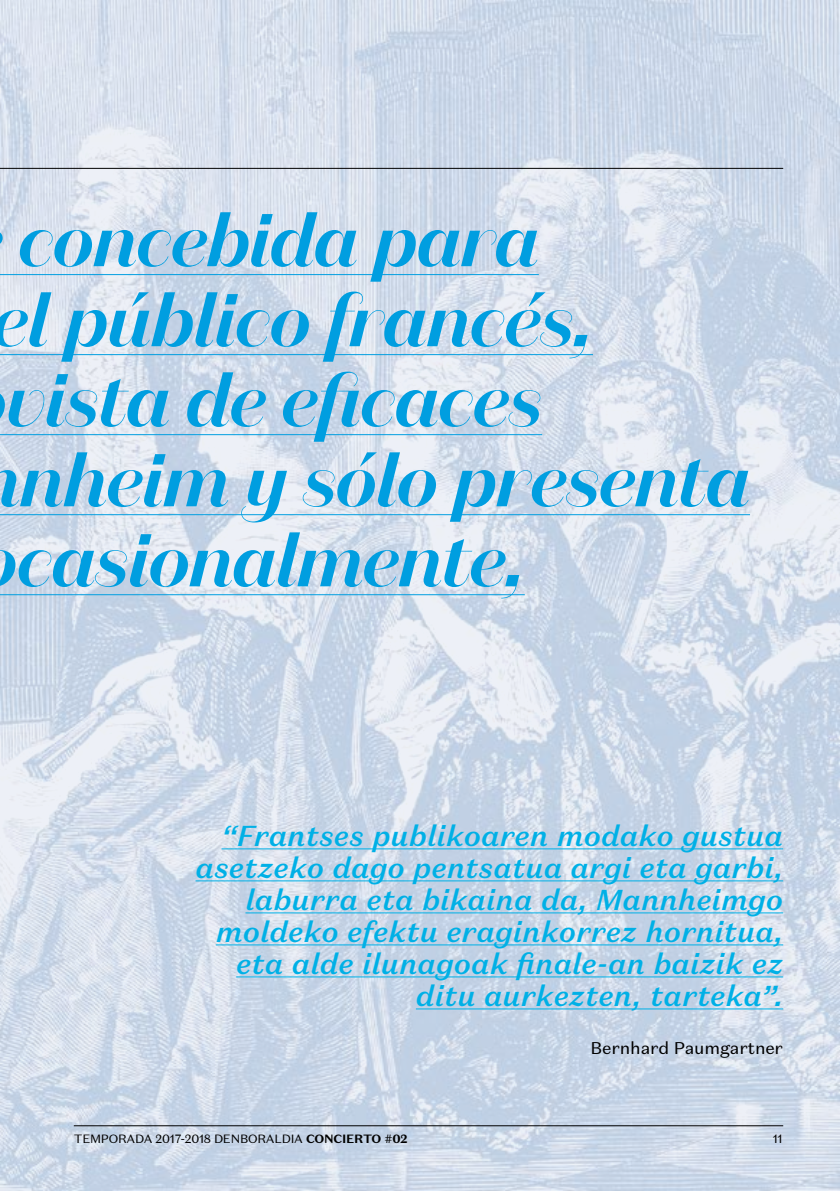
<style>
.page{position:relative;width:840px;height:1191px;background:#fff}
.page>*{position:absolute;margin:0;border:0;box-sizing:border-box;transform-origin:0 0}
.t1{font:italic 600 72px "Domaine Sans Display";letter-spacing:-.01em;color:#009ee0}
.t2{font:italic 500 28.8px/32px "Domaine Sans Text";letter-spacing:-.005em;color:#00b0e6;text-align:right}
.t3{font:17px "Domaine Sans Text";letter-spacing:-.01em;color:#000}
.t4{font:12px "Domaine Sans Text";letter-spacing:-.02em;color:#000}
.s1{font-weight:700}
</style>
<div class="page">
<img style="left:0;top:0;width:839px;height:1191px">
<hr style="left:0;top:274px;width:538px;height:1px;background:#009ee0">
<hr style="left:0;top:354px;width:592px;height:1px;background:#009ee0">
<hr style="left:0;top:434px;width:542px;height:1px;background:#009ee0">
<hr style="left:0;top:514px;width:749px;height:1px;background:#009ee0">
<hr style="left:0;top:594px;width:524px;height:1px;background:#009ee0">
<hr style="left:74px;top:1125px;width:708px;height:1px;background:#000">
<hr style="left:0;top:168px;width:782px;height:1px;background:#000">
<hr style="left:221px;top:848px;width:561px;height:1px;background:#00b0e6">
<hr style="left:195px;top:880px;width:587px;height:1px;background:#00b0e6">
<hr style="left:245px;top:912px;width:537px;height:1px;background:#00b0e6">
<hr style="left:216px;top:944px;width:566px;height:1px;background:#00b0e6">
<hr style="left:236px;top:976px;width:546px;height:1px;background:#00b0e6">
<hr style="left:415px;top:1008px;width:367px;height:1px;background:#00b0e6">
<h1 class="t1" style="left:18px;top:199px;width:521px">concebida para</h1>
<h1 class="t1" style="left:-8px;top:279px;width:602px">el público francés,</h1>
<h1 class="t1" style="left:6px;top:359px;width:537px">vista de eficaces</h1>
<h1 class="t1" style="left:19px;top:439px;width:731px">nheim y sólo presenta</h1>
<h1 class="t1" style="left:17px;top:519px;width:509px">casionalmente,</h1>
<p class="t2" style="left:195px;top:819px;width:589px">“Frantses publikoaren modako gustua asetzeko dago pentsatua argi eta garbi, laburra eta bikaina da, Mannheimgo moldeko efektu eraginkorrez hornitua, eta alde ilunagoak finale-an baizik ez ditu aurkezten, tarteka”.</p>
<p class="t3" style="left:590px;top:1037px;width:194px">Bernhard Paumgartner</p>
<p class="t4" style="left:74px;top:1131px;width:335px">TEMPORADA 2017-2018 DENBORALDIA <span class="s1">CONCIERTO #02</span></p>
<p class="t4" style="left:772px;top:1131px;width:11px">11</p>
</div>
